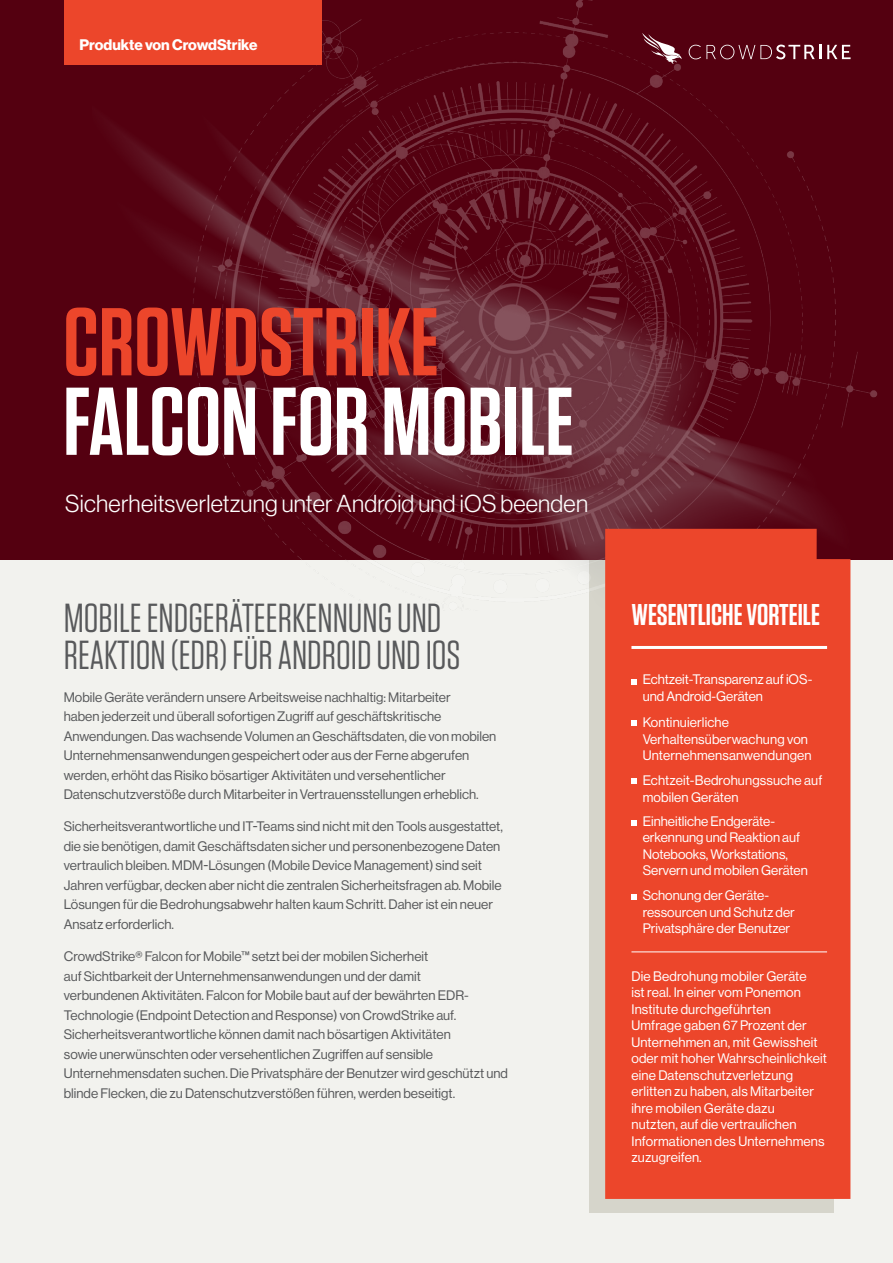
<style>
.page{position:relative;width:893px;height:1263px;background:#f2f2ee}
.page>*{position:absolute;margin:0;border:0;box-sizing:border-box;transform-origin:0 0}
.t1{font:600 96px "Tungsten";color:#fff}
.t2{font:600 96px "Tungsten";color:#ec462b}
.t3{font:40.5px/37.5px "Tungsten";color:#58595b}
.t4{font:600 30px "Tungsten";color:#fff}
.t5{font:300 24px "Haas Grot Disp 45";letter-spacing:.01em;color:#fff}
.t6{font:700 15px "Haas Grot Disp 75";color:#fff}
.t7{font:13.5px/19.5px "Haas Grot Disp 55 Roman";color:#58595b}
.t8{font:13.5px/16.5px "Haas Grot Disp 55 Roman";letter-spacing:.01em;color:#fff}
</style>
<div class="page">
<div style="left:590px;top:559px;width:244px;height:654px;background:#d6d5cb"></div>
<div style="left:0;top:0;width:893px;height:559px;background:#540010"></div>
<img style="left:46px;top:0;width:847px;height:610px">
<svg style="left:642px;top:33px;width:40px;height:31px"></svg>
<svg style="left:689px;top:45px;width:132px;height:14px"></svg>
<svg style="left:827px;top:45px;width:24px;height:14px"></svg>
<div style="left:64px;top:0;width:258px;height:64px;background:#ec462b"></div>
<div style="left:605px;top:529px;width:245px;height:670px;background:#ec462b"></div>
<hr style="left:631px;top:646px;width:196px;height:3px;background:#fff">
<hr style="left:631px;top:951px;width:196px;height:1px;background:#fff">
<svg style="left:631px;top:679px;width:6px;height:5px"></svg>
<svg style="left:631px;top:720px;width:6px;height:6px"></svg>
<svg style="left:631px;top:778px;width:6px;height:6px"></svg>
<svg style="left:631px;top:820px;width:6px;height:5px"></svg>
<svg style="left:631px;top:894px;width:6px;height:6px"></svg>
<p class="t6" style="left:80px;top:36px;width:179px">Produkte von CrowdStrike</p>
<h1 class="t2" style="left:63px;top:291px;width:377px">CROWDSTRIKE</h1>
<h1 class="t1" style="left:63px;top:371px;width:512px">FALCON FOR MOBILE</h1>
<h3 class="t5" style="left:65px;top:490px;width:524px">Sicherheitsverletzung unter Android und iOS beenden</h3>
<h2 class="t3" style="left:64px;top:600px;width:398px">MOBILE ENDGERÄTEERKENNUNG UND<br>REAKTION (EDR) FÜR ANDROID UND IOS</h2>
<p class="t7" style="left:64px;top:687px;width:434px">Mobile Geräte verändern unsere Arbeitsweise nachhaltig: Mitarbeiter<br>haben jederzeit und überall sofortigen Zugriff auf geschäftskritische Anwendungen. Das wachsende Volumen an Geschäftsdaten, die von mobilen Unternehmensanwendungen gespeichert oder aus der Ferne abgerufen werden, erhöht das Risiko bösartiger Aktivitäten und versehentlicher Datenschutzverstöße durch Mitarbeiter in Vertrauensstellungen erheblich.</p>
<p class="t7" style="left:64px;top:817px;width:441px">Sicherheitsverantwortliche und IT-Teams sind nicht mit den Tools ausgestattet, die sie benötigen, damit Geschäftsdaten sicher und personenbezogene Daten vertraulich bleiben. MDM-Lösungen (Mobile Device Management) sind seit Jahren verfügbar, decken aber nicht die zentralen Sicherheitsfragen ab. Mobile Lösungen für die Bedrohungsabwehr halten kaum Schritt. Daher ist ein neuer Ansatz erforderlich.</p>
<p class="t7" style="left:64px;top:947px;width:446px">CrowdStrike® Falcon for Mobile™ setzt bei der mobilen Sicherheit<br>auf Sichtbarkeit der Unternehmensanwendungen und der damit<br>verbundenen Aktivitäten. Falcon for Mobile baut auf der bewährten EDR-Technologie (Endpoint Detection and Response) von CrowdStrike auf.<br>Sicherheitsverantwortliche können damit nach bösartigen Aktivitäten<br>sowie unerwünschten oder versehentlichen Zugriffen auf sensible Unternehmensdaten suchen. Die Privatsphäre der Benutzer wird geschützt und blinde Flecken, die zu Datenschutzverstößen führen, werden beseitigt.</p>
<h3 class="t4" style="left:631px;top:598px;width:190px">WESENTLICHE VORTEILE</h3>
<p class="t8" style="left:643px;top:671px;width:171px">Echtzeit-Transparenz auf iOS&shy;und Android-Geräten</p>
<p class="t8" style="left:643px;top:714px;width:171px">Kontinuierliche<br>Verhaltensüberwachung von<br>Unternehmensanwendungen</p>
<p class="t8" style="left:643px;top:772px;width:181px">Echtzeit-Bedrohungssuche auf mobilen Geräten</p>
<p class="t8" style="left:643px;top:813px;width:167px">Einheitliche Endgeräte&shy;erkennung und Reaktion auf<br>Notebooks, Workstations,<br>Servern und mobilen Geräten</p>
<p class="t8" style="left:643px;top:887px;width:154px">Schonung der Geräte&shy;ressourcen und Schutz der<br>Privatsphäre der Benutzer</p>
<p class="t8" style="left:631px;top:968px;width:197px">Die Bedrohung mobiler Geräte<br>ist real. In einer vom Ponemon<br>Institute durchgeführten<br>Umfrage gaben 67 Prozent der<br>Unternehmen an, mit Gewissheit oder mit hoher Wahrscheinlichkeit eine Datenschutzverletzung erlitten zu haben, als Mitarbeiter ihre mobilen Geräte dazu<br>nutzten, auf die vertraulichen<br>Informationen des Unternehmens zuzugreifen.</p>
</div>
